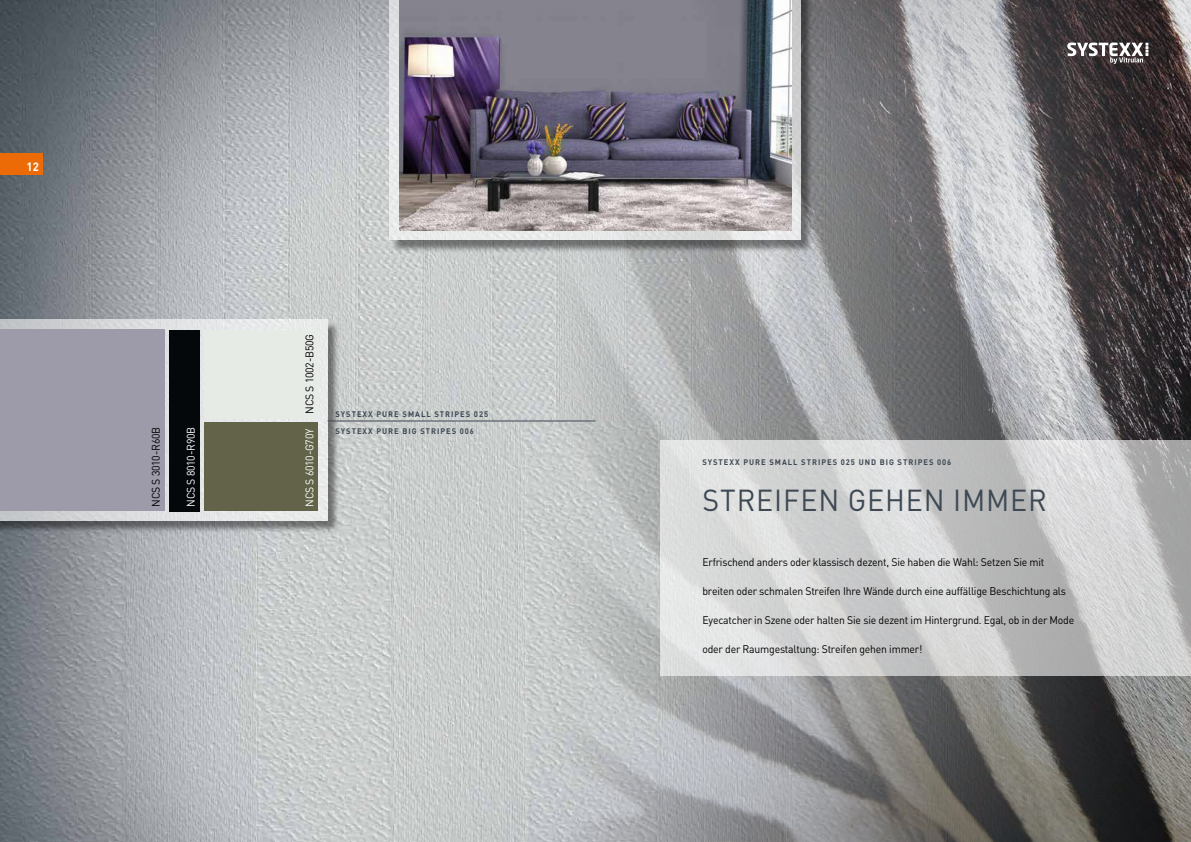
<style>
.page{position:relative;width:1191px;height:842px;background:#fff}
.page>*{position:absolute;margin:0;border:0;box-sizing:border-box;transform-origin:0 0}
.t1{font:30px "DINOT";letter-spacing:.03em;color:#3e4954;scale:.95 1}
.t2{font:700 12px "DINOT";color:#fff;scale:.95 1}
.t3{font:11px "DINOT";letter-spacing:-.02em;color:#000;scale:.95 1}
.t4{font:11px "DINOT";letter-spacing:-.02em;color:#fff;scale:.95 1}
.t5{font:700 8px "DINOT";letter-spacing:.13em;color:#3e4954;scale:.95 1}
</style>
<div class="page">
<img style="left:0;top:0;width:444px;height:842px">
<img style="left:444px;top:0;width:747px;height:842px">
<svg style="left:660px;top:441px;width:531px;height:235px"></svg>
<div style="left:0;top:153px;width:43px;height:22px;background:#ed6b06"></div>
<svg style="left:1067px;top:43px;width:81px;height:21px"></svg>
<div style="left:0;top:321px;width:340px;height:213px;background:#000;opacity:.75"></div>
<svg style="left:0;top:320px;width:327px;height:201px;fill:#e3e4e6"></svg>
<div style="left:169px;top:330px;width:31px;height:181px;background:#05080b"></div>
<div style="left:204px;top:330px;width:113px;height:88px;background:#e7ebe6"></div>
<div style="left:204px;top:423px;width:113px;height:88px;background:#626348"></div>
<div style="left:0;top:330px;width:164px;height:181px;background:#9d9ba9"></div>
<hr style="left:327px;top:420px;width:268px;height:1px;background:#3e4954">
<div style="left:391px;top:0;width:422px;height:253px;background:#000;opacity:.75"></div>
<svg style="left:390px;top:0;width:411px;height:240px;fill:#e5e6e7"></svg>
<img style="left:400px;top:0;width:391px;height:230px">
<p class="t2" style="left:26px;top:158px;width:15px">12</p>
<p class="t3" style="left:148px;top:507px;width:86px;rotate:-90deg">NCS S 3010-R60B</p>
<p class="t3" style="left:302px;top:414px;width:86px;rotate:-90deg">NCS S 1002-B50G</p>
<p class="t4" style="left:183px;top:507px;width:86px;rotate:-90deg">NCS S 8010-R90B</p>
<p class="t4" style="left:302px;top:507px;width:84px;rotate:-90deg">NCS S 6010-G70Y</p>
<p class="t5" style="left:335px;top:409px;width:162px">SYSTEXX PURE SMALL STRIPES 025</p>
<p class="t5" style="left:335px;top:426px;width:147px">SYSTEXX PURE BIG STRIPES 006</p>
<p class="t5" style="left:702px;top:457px;width:263px">SYSTEXX PURE SMALL STRIPES 025 UND BIG STRIPES 006</p>
<h1 class="t1" style="left:702px;top:479px;width:364px">STREIFEN GEHEN IMMER</h1>
<p class="t3" style="left:702px;top:554px;width:361px">Erfrischend anders oder klassisch dezent, Sie haben die Wahl: Setzen Sie mit</p>
<p class="t3" style="left:702px;top:583px;width:384px">breiten oder schmalen Streifen Ihre Wände durch eine auffällige Beschichtung als</p>
<p class="t3" style="left:702px;top:612px;width:393px">Eyecatcher in Szene oder halten Sie sie dezent im Hintergrund. Egal, ob in der Mode</p>
<p class="t3" style="left:702px;top:641px;width:233px">oder der Raumgestaltung: Streifen gehen immer!</p>
</div>
